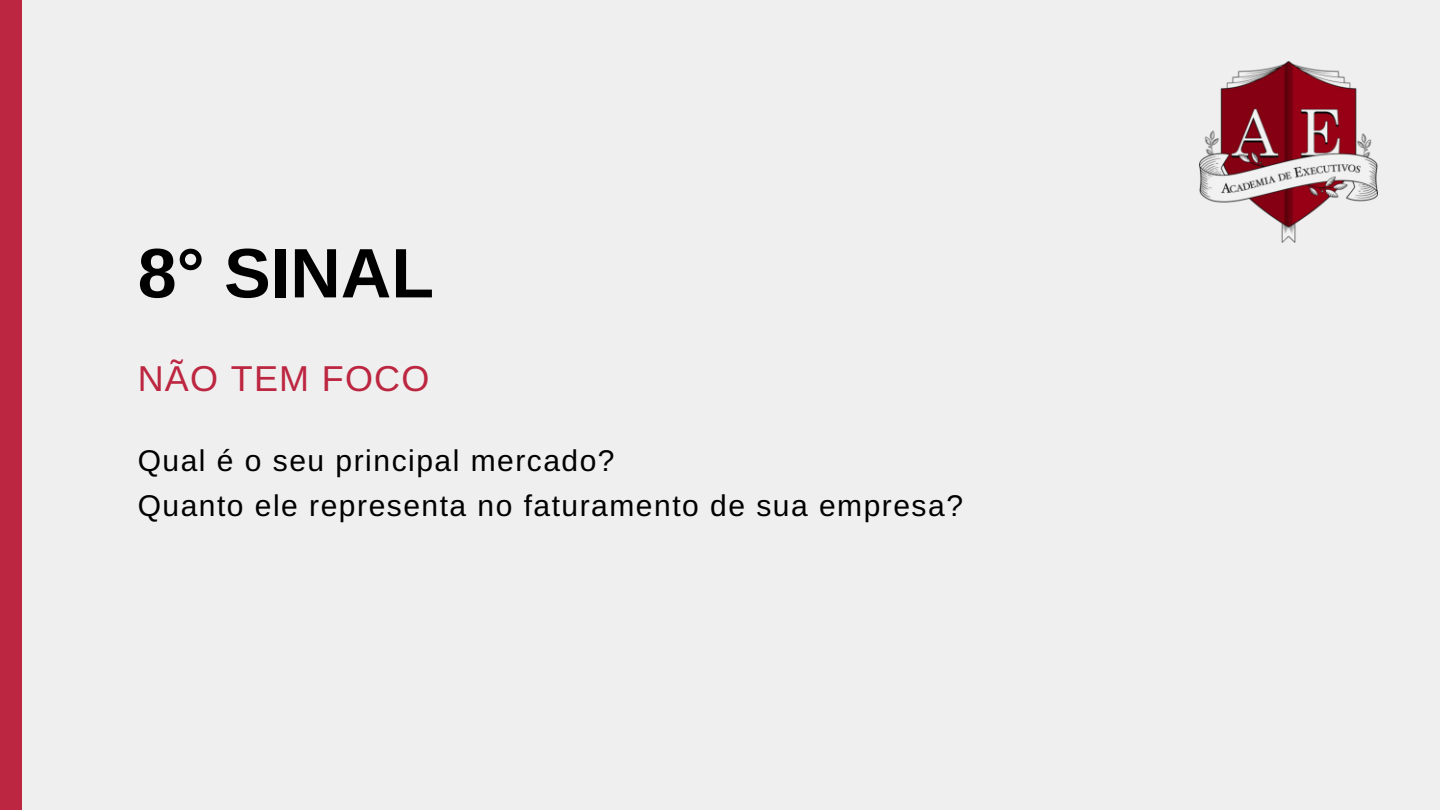
<style>
.page{position:relative;width:1440px;height:810px;background:#efefef}
.page>*{position:absolute;margin:0;border:0;box-sizing:border-box;transform-origin:0 0}
.t1{font:700 70px "Arimo";color:#000}
.t2{font:36px "Arimo";letter-spacing:.035em;color:#bd2640}
.t3{font:30px/45px "Arimo";letter-spacing:.05em;color:#000}
</style>
<div class="page">
<img style="left:1199px;top:61px;width:179px;height:182px">
<div style="left:0;top:0;width:21px;height:810px;background:#bd2640"></div>
<h1 class="t1" style="left:138px;top:235px;width:298px">8° SINAL</h1>
<p class="t2" style="left:138px;top:359px;width:293px">NÃO TEM FOCO</p>
<p class="t3" style="left:138px;top:438px;width:827px">Qual é o seu principal mercado?<br>Quanto ele representa no faturamento de sua empresa?</p>
</div>
